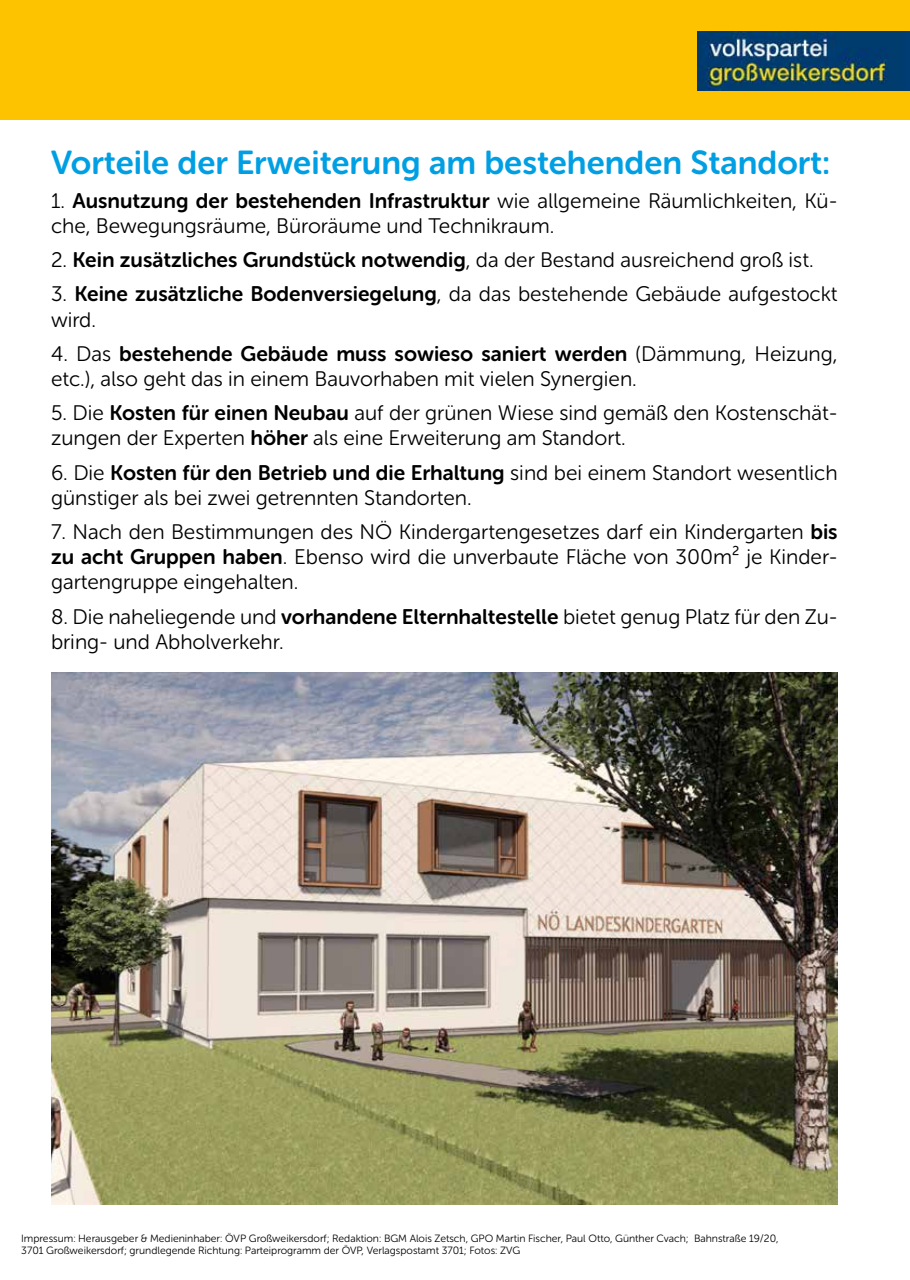
<style>
.page{position:relative;width:910px;height:1280px;background:#fff}
.page>*{position:absolute;margin:0;border:0;box-sizing:border-box;transform-origin:0 0}
.t1{font:33px "Museo Sans Rounded 700";color:#009fe3}
.t2{font:21px/25.2px "Museo Sans Rounded 300";color:#000}
.t3{font:21px "Museo Sans Rounded 700";color:#000}
.t4{font:10.5px/12.6px "Museo Sans Rounded 300";color:#000}
.s1{font-family:"Museo Sans Rounded 300"}
.s2{font-family:"Museo Sans Rounded 700"}
</style>
<div class="page">
<div style="left:0;top:0;width:910px;height:119px;background:#fdc300"></div>
<img style="left:697px;top:32px;width:213px;height:58px">
<img style="left:51px;top:673px;width:787px;height:532px">
<h1 class="t1" style="left:51px;top:144px;width:781px">Vorteile der Erweiterung am bestehenden Standort:</h1>
<p class="t3" style="left:51px;top:189px;width:788px"><span class="s1">1.</span> Ausnutzung der bestehenden Infrastruktur <span class="s1">wie allgemeine Räumlichkeiten, Kü-</span></p>
<p class="t2" style="left:51px;top:213px;width:505px">che, Bewegungsräume, Büroräume und Technikraum.</p>
<p class="t3" style="left:51px;top:248px;width:764px"><span class="s1">2.</span> Kein zusätzliches Grundstück notwendig<span class="s1">, da der Bestand ausreichend groß ist.</span></p>
<p class="t2" style="left:51px;top:282px;width:788px">3. <span class="s2">Keine zusätzliche Bodenversiegelung</span>, da das bestehende Gebäude aufgestockt wird.</p>
<p class="t3" style="left:51px;top:342px;width:788px"><span class="s1">4. Das</span> bestehende Gebäude muss sowieso saniert werden <span class="s1">(Dämmung, Heizung,</span></p>
<p class="t2" style="left:51px;top:366px;width:587px">etc.), also geht das in einem Bauvorhaben mit vielen Synergien.</p>
<p class="t2" style="left:51px;top:401px;width:788px">5. Die <span class="s2">Kosten für einen Neubau</span> auf der grünen Wiese sind gemäß den Kostenschät&shy;zungen der Experten <span class="s2">höher</span> als eine Erweiterung am Standort.</p>
<p class="t2" style="left:51px;top:460px;width:788px">6. Die <span class="s2">Kosten für den Betrieb und die Erhaltung</span> sind bei einem Standort wesentlich günstiger als bei zwei getrennten Standorten.</p>
<p class="t2" style="left:51px;top:519px;width:788px;text-align:justify">7. Nach den Bestimmungen des NÖ Kindergartengesetzes darf ein Kindergarten <span class="s2">bis zu acht Gruppen haben</span>. Ebenso wird die unverbaute Fläche von 300m² je Kinder&shy;gartengruppe eingehalten.</p>
<p class="t2" style="left:51px;top:604px;width:788px">8. Die naheliegende und <span class="s2">vorhandene Elternhaltestelle</span> bietet genug Platz für den Zu&shy;bring- und Abholverkehr.</p>
<p class="t4" style="left:21px;top:1232px;width:759px">Impressum: Herausgeber &amp; Medieninhaber: ÖVP Großweikersdorf; Redaktion: BGM Alois Zetsch, GPO Martin Fischer, Paul Otto, Günther Cvach; Bahnstraße 19/20,<br>3701 Großweikersdorf; grundlegende Richtung: Parteiprogramm der ÖVP, Verlagspostamt 3701; Fotos: ZVG</p>
</div>
